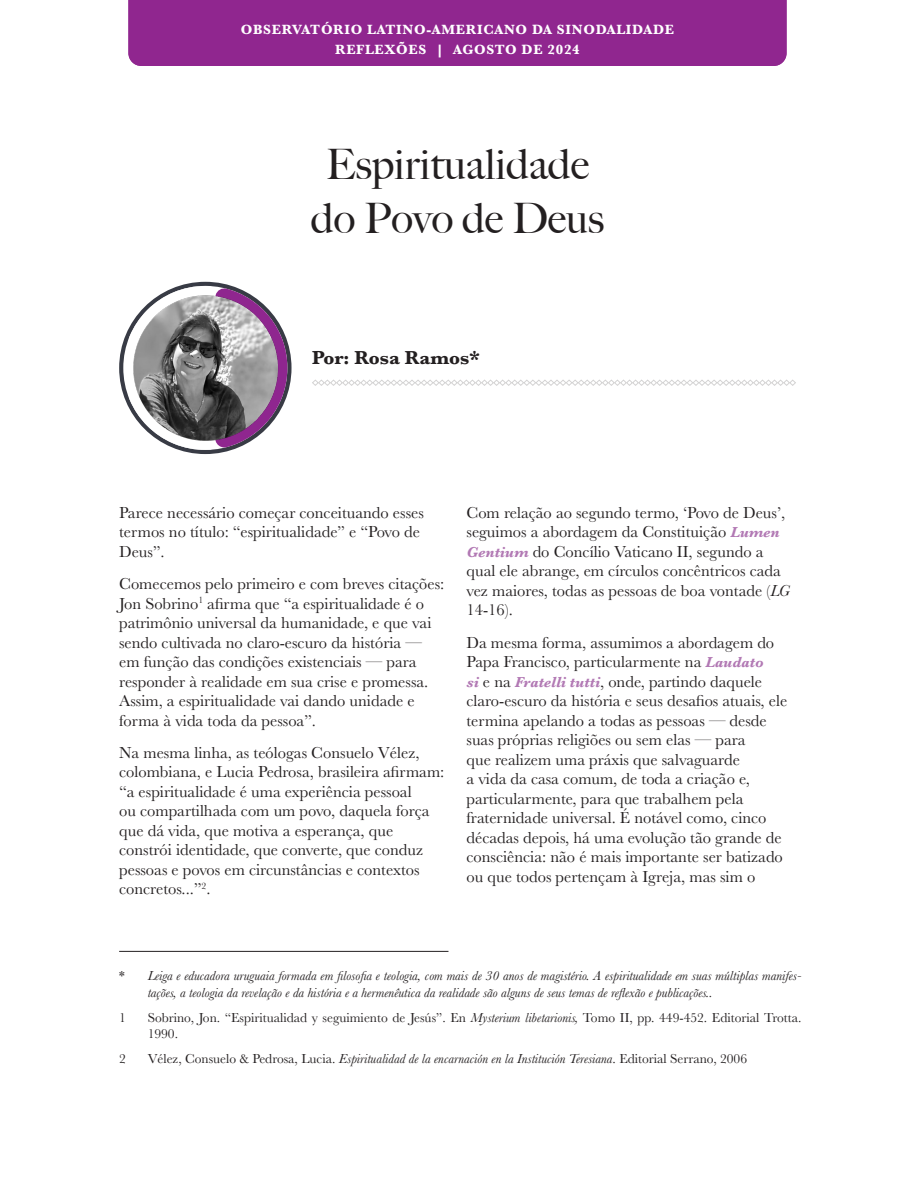
<style>
.page{position:relative;width:915px;height:1191px;background:#fff}
.page>*{position:absolute;margin:0;border:0;box-sizing:border-box;transform-origin:0 0}
.t1{font:500 42px "Big Caslon";color:#231f20}
.t2{font:700 19.5px "Baskerville";color:#231f20}
.txt{font:16.5px/19.5px "Baskerville";color:#231f20}
.t3{font:700 13.95px "Baskerville";letter-spacing:.05em;color:#fff}
.pie{font:italic 13.5px/16.5px "Baskerville";color:#231f20}
.pie-2{font:13.5px/16.5px "Baskerville";color:#231f20}
.s1{font-weight:700;font-style:italic;font-size:15px;color:#b279b4}
.s2{font-style:italic}
.s3{font-style:normal}
</style>
<div class="page">
<svg style="left:382px;top:379px;width:414px;height:7px"></svg>
<div style="left:128px;top:0;width:658px;height:66px;background:#90268f"></div>
<img style="left:119px;top:281px;width:263px;height:174px">
<hr style="left:119px;top:951px;width:329px;height:1px;background:#231f20">
<p class="t3" style="left:241px;top:20px;width:434px">OBSERVATÓRIO LATINO-AMERICANO DA SINODALIDADE</p>
<p class="t3" style="left:335px;top:40px;width:246px">REFLEXÕES | AGOSTO DE 2024</p>
<p class="t3" style="left:237px;top:20px;width:442px">OBSERVATORIO LATINOAMERICANO DE LA SINODALIDAD</p>
<p class="t3" style="left:342px;top:40px;width:231px">REFLEXIONES | MARZO 2024</p>
<p class="t1" style="left:326px;top:130px;width:265px">Espiritualidade</p>
<p class="t1" style="left:310px;top:184px;width:295px">do Povo de Deus</p>
<p class="t2" style="left:312px;top:344px;width:169px">Por: Rosa Ramos*</p>
<p class="txt" style="left:119px;top:503px;width:306px">Parece necessário começar conceituando esses termos no título: “espiritualidade” e “Povo de<br>Deus”.</p>
<p class="txt" style="left:119px;top:574px;width:326px">Comecemos pelo primeiro e com breves citações:<br>Jon Sobrino<sup>1</sup> afirma que “a espiritualidade é o patrimônio universal da humanidade, e que vai sendo cultivada no claro-escuro da história — em função das condições existenciais — para responder à realidade em sua crise e promessa.<br>Assim, a espiritualidade vai dando unidade e forma à vida toda da pessoa”.</p>
<p class="txt" style="left:119px;top:743px;width:326px">Na mesma linha, as teólogas Consuelo Vélez, colombiana, e Lucia Pedrosa, brasileira afirmam: “a espiritualidade é uma experiência pessoal<br>ou compartilhada com um povo, daquela força que dá vida, que motiva a esperança, que constrói identidade, que converte, que conduz pessoas e povos em circunstâncias e contextos concretos...”<sup>2</sup>.</p>
<p class="txt" style="left:466px;top:503px;width:324px">Com relação ao segundo termo, ‘Povo de Deus’, seguimos a abordagem da Constituição <span class="s1">Lumen Gentium</span> do Concílio Vaticano II, segundo a qual ele abrange, em círculos concêntricos cada vez maiores, todas as pessoas de boa vontade (<span class="s2">LG </span>14-16).</p>
<p class="txt" style="left:466px;top:633px;width:322px">Da mesma forma, assumimos a abordagem do Papa Francisco, particularmente na <span class="s1">Laudato<br>si</span> e na <span class="s1">Fratelli tutti</span>, onde, partindo daquele claro-escuro da história e seus desafios atuais, ele termina apelando a todas as pessoas — desde suas próprias religiões ou sem elas — para<br>que realizem uma práxis que salvaguarde<br>a vida da casa comum, de toda a criação e, particularmente, para que trabalhem pela fraternidade universal. É notável como, cinco décadas depois, há uma evolução tão grande de consciência: não é mais importante ser batizado ou que todos pertençam à Igreja, mas sim o</p>
<p class="pie" style="left:148px;top:967px;width:655px;text-indent:-28px"><span class="s3">*</span> Leiga e educadora uruguaia formada em filosofia e teologia, com mais de 30 anos de magistério. A espiritualidade em suas múltiplas manifes&shy;tações, a teologia da revelação e da história e a hermenêutica da realidade são alguns de seus temas de reflexão e publicações..</p>
<p class="pie-2" style="left:119px;top:1009px;width:8px">1</p>
<p class="pie-2" style="left:148px;top:1009px;width:655px">Sobrino, Jon. “Espiritualidad y seguimiento de Jesús”. En <span class="s2">Mysterium libetarionis,</span> Tomo II, pp. 449-452. Editorial Trotta.<br>1990.</p>
<p class="pie-2" style="left:119px;top:1051px;width:8px">2</p>
<p class="pie" style="left:148px;top:1050px;width:600px"><span class="s3">Vélez, Consuelo &amp; Pedrosa, Lucia.</span> Espiritualidad de la encarnación en la Institución Teresiana<span class="s3">. Editorial Serrano, 2006</span></p>
</div>
